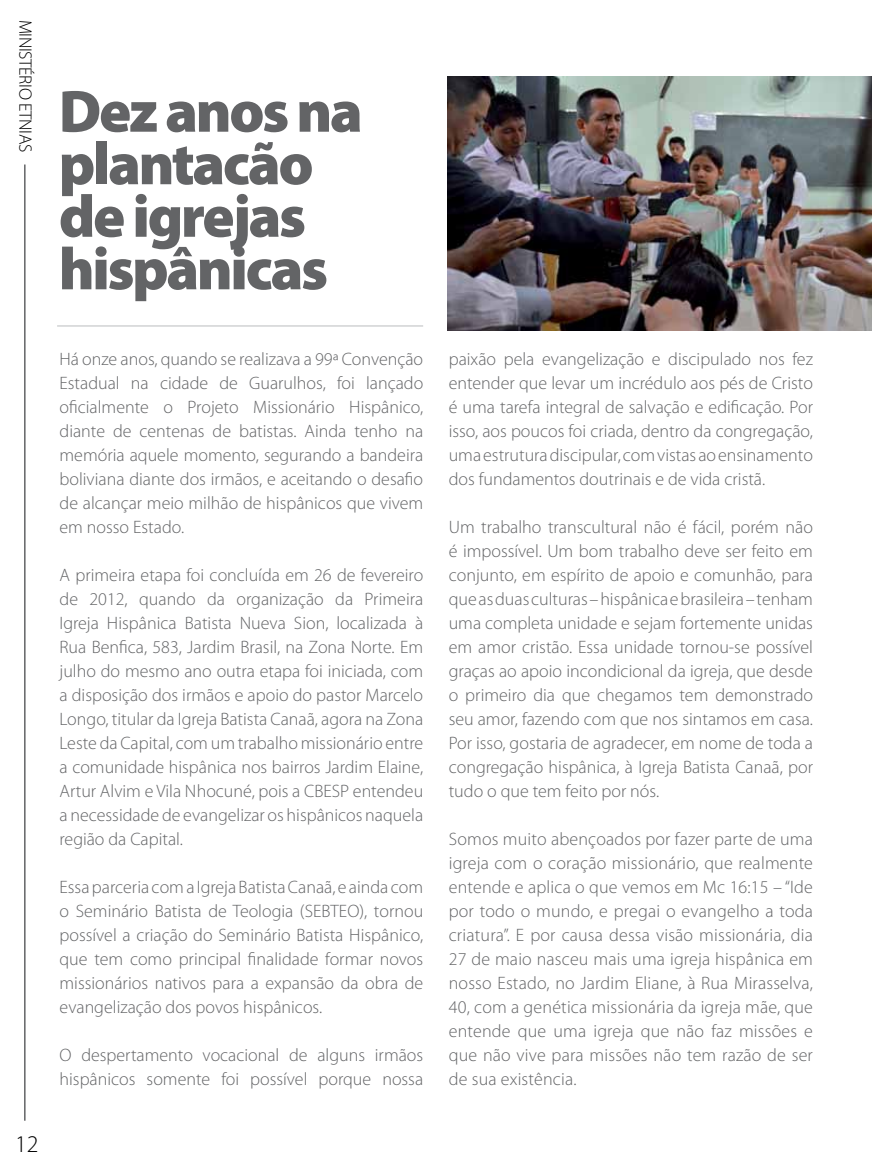
<style>
.page{position:relative;width:872px;height:1170px;background:#fff}
.page>*{position:absolute;margin:0;border:0;box-sizing:border-box;transform-origin:0 0}
.t1{font:900 60px/52.5px "Myriad Pro";letter-spacing:-.04em;color:#636466}
.t2{font:300 24px "Myriad Pro";color:#000}
.t3{font:300 18px/24px "Myriad Pro";color:#636466;text-align:justify}
.t4{font:300 18px "Myriad Pro";color:#000}
</style>
<div class="page">
<img style="left:447px;top:76px;width:425px;height:255px">
<hr style="left:57px;top:325px;width:366px;height:2px;background:#d1d3d4">
<hr style="left:24px;top:164px;width:2px;height:956px;background:#636466">
<p class="t4" style="left:35px;top:20px;width:131px;rotate:90deg">ministério etnias</p>
<h2 class="t2" style="left:15px;top:1130px;width:25px">12</h2>
<h1 class="t1" style="left:59px;top:86px;width:305px">Dez anos na plantacão de igrejas hispânicas</h1>
<p class="t3" style="left:60px;top:347px;width:365px">Há onze anos, quando se realizava a 99ª Convenção Estadual na cidade de Guarulhos, foi lançado oficialmente o Projeto Missionário Hispânico, diante de centenas de batistas. Ainda tenho na memória aquele momento, segurando a bandeira boliviana diante dos irmãos, e aceitando o desafio de alcançar meio milhão de hispânicos que vivem em nosso Estado.</p>
<p class="t3" style="left:60px;top:563px;width:365px">A primeira etapa foi concluída em 26 de fevereiro de 2012, quando da organização da Primeira Igreja Hispânica Batista Nueva Sion, localizada à Rua Benfica, 583, Jardim Brasil, na Zona Norte. Em julho do mesmo ano outra etapa foi iniciada, com a disposição dos irmãos e apoio do pastor Marcelo Longo, titular da Igreja Batista Canaã, agora na Zona Leste da Capital, com um trabalho missionário entre a comunidade hispânica nos bairros Jardim Elaine, Artur Alvim e Vila Nhocuné, pois a CBESP entendeu a necessidade de evangelizar os hispânicos naquela região da Capital.</p>
<p class="t3" style="left:60px;top:875px;width:365px">Essa parceria com a Igreja Batista Canaã, e ainda com o Seminário Batista de Teologia (SEBTEO), tornou possível a criação do Seminário Batista Hispânico, que tem como principal finalidade formar novos missionários nativos para a expansão da obra de evangelização dos povos hispânicos.</p>
<p class="t3" style="left:60px;top:1043px;width:365px">O despertamento vocacional de alguns irmãos hispânicos somente foi possível porque nossa</p>
<p class="t3" style="left:449px;top:347px;width:366px">paixão pela evangelização e discipulado nos fez entender que levar um incrédulo aos pés de Cristo é uma tarefa integral de salvação e edificação. Por isso, aos poucos foi criada, dentro da congregação, uma estrutura discipular, com vistas ao ensinamento dos fundamentos doutrinais e de vida cristã.</p>
<p class="t3" style="left:449px;top:515px;width:366px">Um trabalho transcultural não é fácil, porém não é impossível. Um bom trabalho deve ser feito em conjunto, em espírito de apoio e comunhão, para que as duas culturas – hispânica e brasileira – tenham uma completa unidade e sejam fortemente unidas em amor cristão. Essa unidade tornou-se possível graças ao apoio incondicional da igreja, que desde o primeiro dia que chegamos tem demonstrado seu amor, fazendo com que nos sintamos em casa.<br>Por isso, gostaria de agradecer, em nome de toda a congregação hispânica, à Igreja Batista Canaã, por tudo o que tem feito por nós.</p>
<p class="t3" style="left:449px;top:827px;width:366px">Somos muito abençoados por fazer parte de uma igreja com o coração missionário, que realmente entende e aplica o que vemos em Mc 16:15 – “Ide por todo o mundo, e pregai o evangelho a toda criatura”. E por causa dessa visão missionária, dia 27 de maio nasceu mais uma igreja hispânica em nosso Estado, no Jardim Eliane, à Rua Mirasselva, 40, com a genética missionária da igreja mãe, que entende que uma igreja que não faz missões e que não vive para missões não tem razão de ser de sua existência.</p>
</div>
